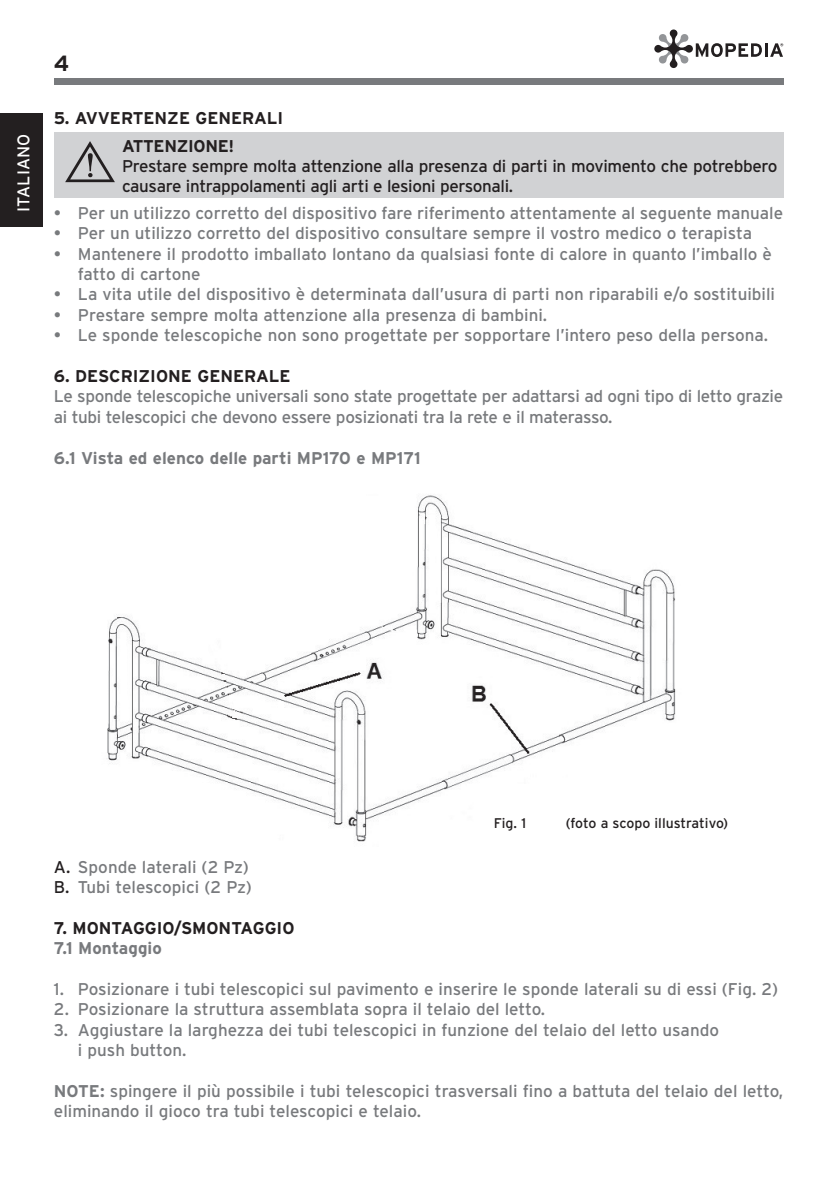
<style>
.page{position:relative;width:840px;height:1191px;background:#fff}
.page>*{position:absolute;margin:0;border:0;box-sizing:border-box;transform-origin:0 0}
.t1{font:700 22px "Interstate";color:#231f20}
.t2{font:17px/20.4px "Interstate";color:#787a7d}
.t3{font:17px/20.4px "Interstate";letter-spacing:-.02em;color:#787a7d}
.t4{font:17px/20.4px "Interstate";letter-spacing:-.02em;color:#231f20}
.t5{font:700 17px/27.2px "Interstate";color:#231f20}
.t6{font:700 17px "Interstate";color:#787a7d}
.t7{font:17px "Interstate";letter-spacing:.005em;color:#fff}
.t8{font:14px "Interstate";color:#231f20}
.s1{color:#231f20}
.s2{font-weight:700}
</style>
<div class="page">
<div style="left:54px;top:78px;width:728px;height:7px;background:#787a7d"></div>
<svg style="left:654px;top:29px;width:107px;height:39px"></svg>
<hr style="left:764px;top:43px;width:3px;height:14px;background:#231f20">
<svg style="left:770px;top:43px;width:12px;height:14px"></svg>
<div style="left:0;top:113px;width:43px;height:114px;background:#231f20"></div>
<div style="left:54px;top:132px;width:728px;height:66px;background:#d1d2d4"></div>
<svg style="left:65px;top:141px;width:50px;height:41px"></svg>
<img style="left:106px;top:495px;width:570px;height:347px">
<p class="t7" style="left:14px;top:212px;width:79px;rotate:-90deg">ITALIANO</p>
<p class="t1" style="left:54px;top:51px;width:17px">4</p>
<p class="t5" style="left:122px;top:105px;width:163px;text-indent:-68px">5. AVVERTENZE GENERALI<br>ATTENZIONE!</p>
<p class="t4" style="left:122px;top:156px;width:656px">Prestare sempre molta attenzione alla presenza di parti in movimento che potrebbero causare intrappolamenti agli arti e lesioni personali.</p>
<p class="t2" style="left:54px;top:202px;width:730px">• Per un utilizzo corretto del dispositivo fare riferimento attentamente al seguente manuale</p>
<p class="t2" style="left:54px;top:223px;width:699px">• Per un utilizzo corretto del dispositivo consultare sempre il vostro medico o terapista</p>
<p class="t2" style="left:78px;top:243px;width:695px;text-indent:-24px">• Mantenere il prodotto imballato lontano da qualsiasi fonte di calore in quanto l’imballo è fatto di cartone</p>
<p class="t2" style="left:54px;top:284px;width:722px">• La vita utile del dispositivo è determinata dall’usura di parti non riparabili e/o sostituibili</p>
<p class="t2" style="left:54px;top:304px;width:494px">• Prestare sempre molta attenzione alla presenza di bambini.</p>
<p class="t2" style="left:54px;top:325px;width:715px">• Le sponde telescopiche non sono progettate per sopportare l’intero peso della persona.</p>
<p class="t5" style="left:54px;top:362px;width:238px">6. DESCRIZIONE GENERALE</p>
<p class="t3" style="left:54px;top:386px;width:730px">Le sponde telescopiche universali sono state progettate per adattarsi ad ogni tipo di letto grazie ai tubi telescopici che devono essere posizionati tra la rete e il materasso.</p>
<p class="t6" style="left:54px;top:448px;width:368px">6.1 Vista ed elenco delle parti MP170 e MP171</p>
<p class="t8" style="left:493px;top:815px;width:34px">Fig. 1</p>
<p class="t8" style="left:565px;top:815px;width:164px">(foto a scopo illustrativo)</p>
<p class="t2" style="left:54px;top:856px;width:199px"><span class="s1">A.</span> Sponde laterali (2 Pz)<br><span class="s1">B.</span> Tubi telescopici (2 Pz)</p>
<p class="t5" style="left:54px;top:914px;width:242px">7. MONTAGGIO/SMONTAGGIO</p>
<p class="t6" style="left:54px;top:938px;width:109px">7.1 Montaggio</p>
<p class="t2" style="left:54px;top:978px;width:725px">1. Posizionare i tubi telescopici sul pavimento e inserire le sponde laterali su di essi (Fig. 2)</p>
<p class="t2" style="left:54px;top:999px;width:492px">2. Posizionare la struttura assemblata sopra il telaio del letto.</p>
<p class="t2" style="left:78px;top:1019px;width:642px;text-indent:-24px">3. Aggiustare la larghezza dei tubi telescopici in funzione del telaio del letto usando i push button.</p>
<p class="t2" style="left:54px;top:1080px;width:730px"><span class="s2">NOTE:</span> spingere il più possibile i tubi telescopici trasversali fino a battuta del telaio del letto, eliminando il gioco tra tubi telescopici e telaio.</p>
</div>
